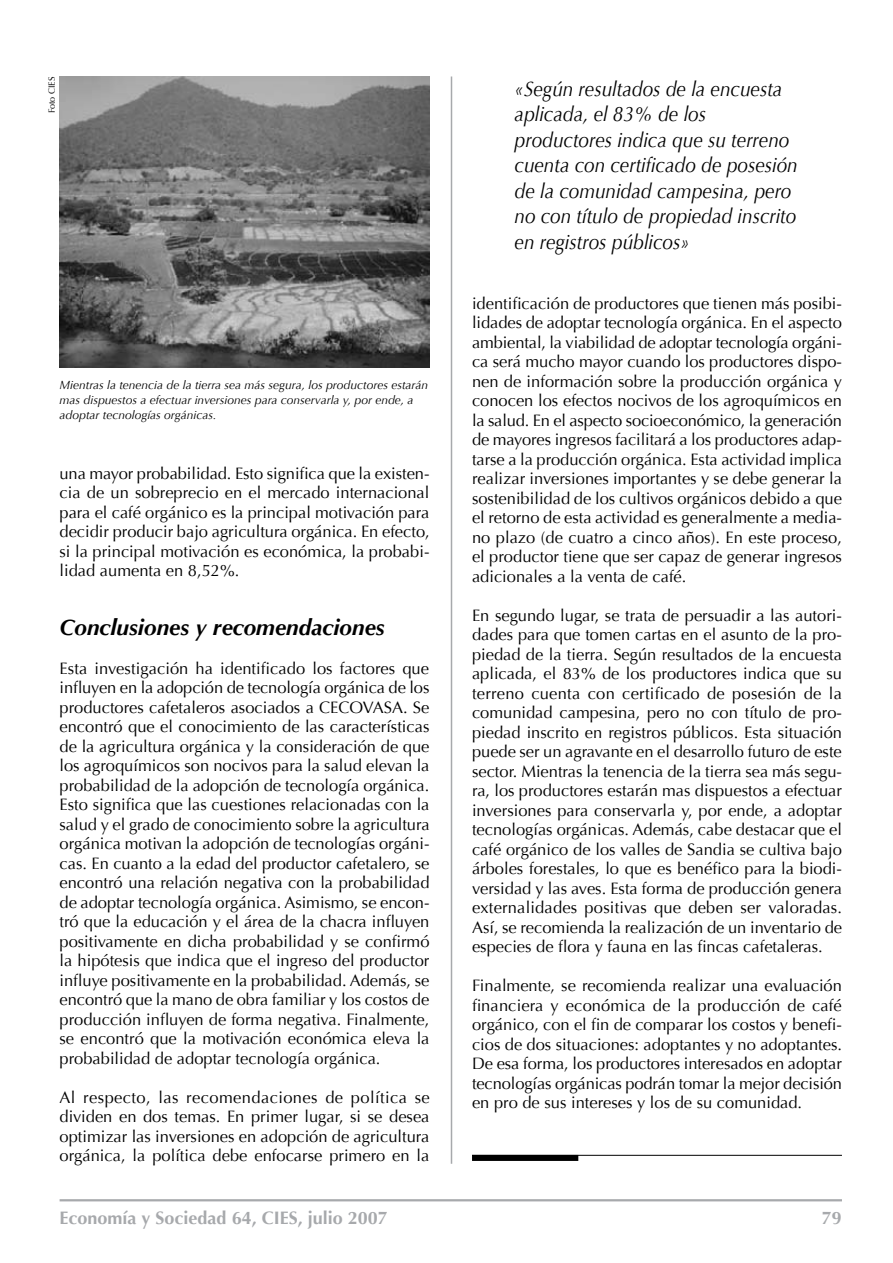
<style>
.page{position:relative;width:893px;height:1263px;background:#fff}
.page>*{position:absolute;margin:0;border:0;box-sizing:border-box;transform-origin:0 0}
.t1{font:italic 700 22.5px "Optima";color:#000}
.t2{font:italic 21px/25.5px "Optima";color:#000;scale:.9 1}
.t3{font:700 18px "Optima";color:#a7a9ac}
.t4{font:16.5px/19.5px "Optima";color:#000;text-align:justify}
.t5{font:italic 12px/15px "Optima";color:#000}
.t6{font:9px "Optima";color:#000}
</style>
<div class="page">
<hr style="left:60px;top:1199px;width:782px;height:2px;background:#a7a9ac">
<hr style="left:451px;top:76px;width:1px;height:1088px;background:#a7a9ac">
<hr style="left:472px;top:1155px;width:370px;height:1px;background:#000">
<div style="left:472px;top:1155px;width:106px;height:6px;background:#000"></div>
<img style="left:60px;top:77px;width:369px;height:290px">
<p class="t6" style="left:46px;top:113px;width:38px;rotate:-90deg">Foto CIES</p>
<p class="t5" style="left:60px;top:378px;width:370px">Mientras la tenencia de la tierra sea más segura, los productores estarán mas dispuestos a efectuar inversiones para conservarla y, por ende, a adoptar tecnologías orgánicas.</p>
<p class="t4" style="left:60px;top:464px;width:372px">una mayor probabilidad. Esto significa que la existen&shy;cia de un sobreprecio en el mercado internacional para el café orgánico es la principal motivación para decidir producir bajo agricultura orgánica. En efecto, si la principal motivación es económica, la probabi&shy;lidad aumenta en 8,52%.</p>
<h1 class="t1" style="left:60px;top:614px;width:327px">Conclusiones y recomendaciones</h1>
<p class="t4" style="left:60px;top:659px;width:372px">Esta investigación ha identificado los factores que influyen en la adopción de tecnología orgánica de los productores cafetaleros asociados a CECOVASA. Se encontró que el conocimiento de las características de la agricultura orgánica y la consideración de que los agroquímicos son nocivos para la salud elevan la probabilidad de la adopción de tecnología orgánica.<br>Esto significa que las cuestiones relacionadas con la salud y el grado de conocimiento sobre la agricultura orgánica motivan la adopción de tecnologías orgáni&shy;cas. En cuanto a la edad del productor cafetalero, se encontró una relación negativa con la probabilidad de adoptar tecnología orgánica. Asimismo, se encon&shy;tró que la educación y el área de la chacra influyen positivamente en dicha probabilidad y se confirmó la hipótesis que indica que el ingreso del productor influye positivamente en la probabilidad. Además, se encontró que la mano de obra familiar y los costos de producción influyen de forma negativa. Finalmente, se encontró que la motivación económica eleva la probabilidad de adoptar tecnología orgánica.</p>
<p class="t4" style="left:60px;top:1088px;width:372px">Al respecto, las recomendaciones de política se dividen en dos temas. En primer lugar, si se desea optimizar las inversiones en adopción de agricultura orgánica, la política debe enfocarse primero en la</p>
<p class="t2" style="left:515px;top:76px;width:316px">«Según resultados de la encuesta aplicada, el 83% de los productores indica que su terreno cuenta con certificado de posesión de la comunidad campesina, pero no con título de propiedad inscrito en registros públicos»</p>
<p class="t4" style="left:472px;top:293px;width:372px">identificación de productores que tienen más posibi&shy;lidades de adoptar tecnología orgánica. En el aspecto ambiental, la viabilidad de adoptar tecnología orgáni&shy;ca será mucho mayor cuando los productores dispo&shy;nen de información sobre la producción orgánica y conocen los efectos nocivos de los agroquímicos en la salud. En el aspecto socioeconómico, la generación de mayores ingresos facilitará a los productores adap&shy;tarse a la producción orgánica. Esta actividad implica realizar inversiones importantes y se debe generar la sostenibilidad de los cultivos orgánicos debido a que el retorno de esta actividad es generalmente a media&shy;no plazo (de cuatro a cinco años). En este proceso, el productor tiene que ser capaz de generar ingresos adicionales a la venta de café.</p>
<p class="t4" style="left:472px;top:605px;width:372px">En segundo lugar, se trata de persuadir a las autori&shy;dades para que tomen cartas en el asunto de la pro&shy;piedad de la tierra. Según resultados de la encuesta aplicada, el 83% de los productores indica que su terreno cuenta con certificado de posesión de la comunidad campesina, pero no con título de pro&shy;piedad inscrito en registros públicos. Esta situación puede ser un agravante en el desarrollo futuro de este sector. Mientras la tenencia de la tierra sea más segu&shy;ra, los productores estarán mas dispuestos a efectuar inversiones para conservarla y, por ende, a adoptar tecnologías orgánicas. Además, cabe destacar que el café orgánico de los valles de Sandia se cultiva bajo árboles forestales, lo que es benéfico para la biodi&shy;versidad y las aves. Esta forma de producción genera externalidades positivas que deben ser valoradas.<br>Así, se recomienda la realización de un inventario de especies de flora y fauna en las fincas cafetaleras.</p>
<p class="t4" style="left:472px;top:976px;width:372px">Finalmente, se recomienda realizar una evaluación financiera y económica de la producción de café orgánico, con el fin de comparar los costos y benefi&shy;cios de dos situaciones: adoptantes y no adoptantes.<br>De esa forma, los productores interesados en adoptar tecnologías orgánicas podrán tomar la mejor decisión en pro de sus intereses y los de su comunidad.</p>
<p class="t3" style="left:60px;top:1208px;width:330px">Economía y Sociedad 64, CIES, julio 2007</p>
<p class="t3" style="left:822px;top:1208px;width:22px">79</p>
</div>
